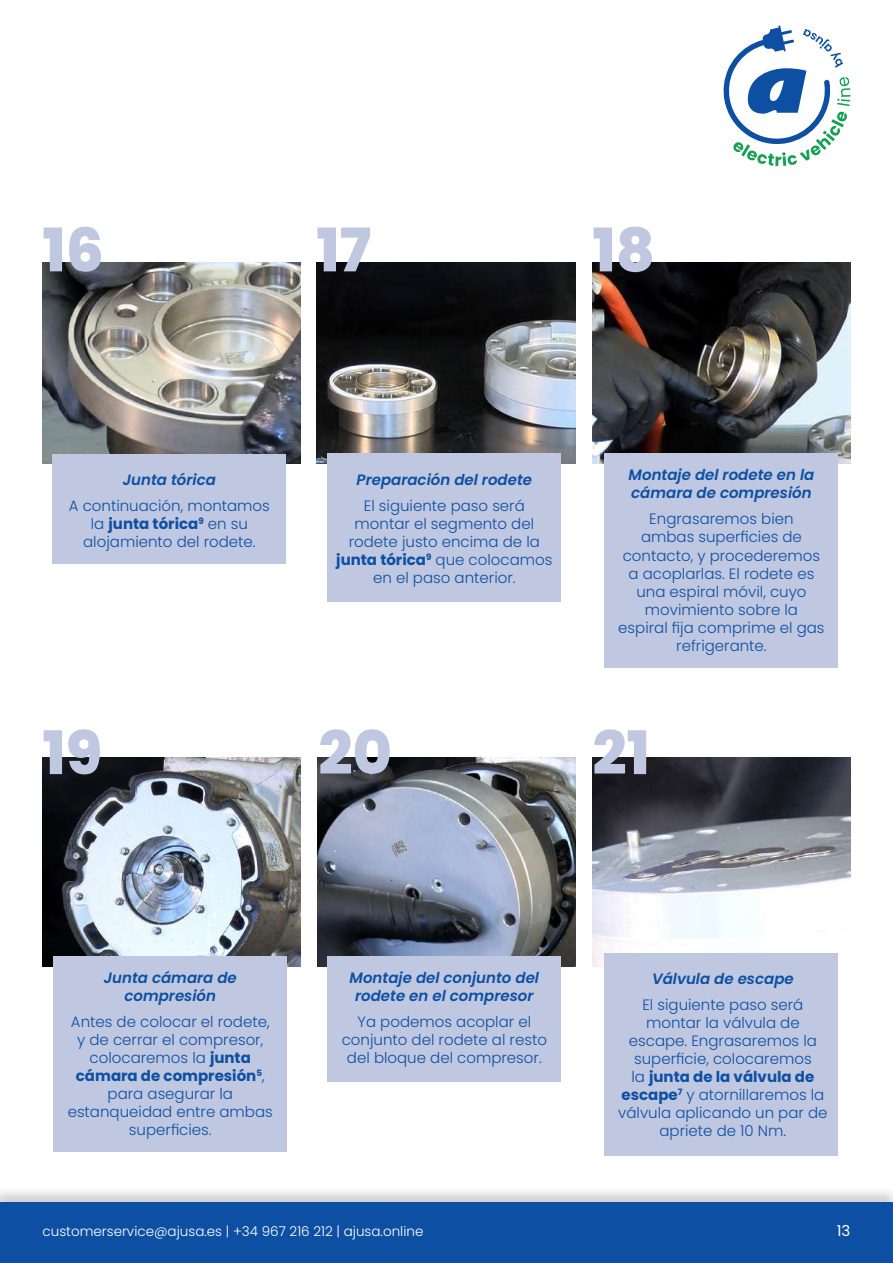
<style>
.page{position:relative;width:893px;height:1263px;background:#fff}
.page>*{position:absolute;margin:0;border:0;box-sizing:border-box;transform-origin:0 0}
.t1{font:800 60px "Poppins";color:#c0c7e0}
.t2{font:300 15px/18px "Poppins";color:#0d50a3;text-align:center}
.t3{font:italic 600 15px/18px "Poppins";color:#0d50a3;text-align:center}
.t4{font:15px "Poppins";color:#fff}
.t5{font:300 13.5px "Poppins";color:#fff}
.s1{font-weight:700}
</style>
<div class="page">
<div style="left:0;top:1186px;width:893px;height:77px;background:#231f20;opacity:.2"></div>
<div style="left:0;top:1203px;width:893px;height:60px;background:#0d50a3"></div>
<svg style="left:723px;top:26px;width:127px;height:140px"></svg>
<img style="left:592px;top:757px;width:258px;height:210px">
<img style="left:317px;top:757px;width:258px;height:210px">
<img style="left:43px;top:757px;width:257px;height:210px">
<img style="left:592px;top:262px;width:258px;height:201px">
<img style="left:316px;top:262px;width:259px;height:201px">
<img style="left:43px;top:262px;width:257px;height:201px">
<div style="left:52px;top:454px;width:234px;height:109px;background:#c0c7e0"></div>
<div style="left:327px;top:454px;width:234px;height:148px;background:#c0c7e0"></div>
<div style="left:604px;top:454px;width:234px;height:214px;background:#c0c7e0"></div>
<div style="left:53px;top:956px;width:234px;height:196px;background:#c0c7e0"></div>
<div style="left:327px;top:956px;width:234px;height:125px;background:#c0c7e0"></div>
<div style="left:604px;top:952px;width:234px;height:203px;background:#c0c7e0"></div>
<h1 class="t1" style="left:43px;top:216px;width:63px">16</h1>
<h1 class="t1" style="left:316px;top:216px;width:56px">17</h1>
<h1 class="t1" style="left:592px;top:216px;width:64px">18</h1>
<p class="t3" style="left:123px;top:471px;width:95px">Junta tórica</p>
<p class="t2" style="left:69px;top:497px;width:203px">A continuación, montamos la <span class="s1">junta tórica</span><sup>9</sup> en su alojamiento del rodete.</p>
<p class="t3" style="left:357px;top:471px;width:177px">Preparación del rodete</p>
<p class="t2" style="left:336px;top:497px;width:218px">El siguiente paso será montar el segmento del rodete justo encima de la <span class="s1">junta tórica</span><sup>9</sup> que colocamos en el paso anterior.</p>
<p class="t3" style="left:629px;top:466px;width:187px;text-align:left">Montaje del rodete en la cámara de compresión</p>
<p class="t2" style="left:618px;top:510px;width:208px">Engrasaremos bien<br>ambas superficies de contacto, y procederemos a acoplarlas. El rodete es una espiral móvil, cuyo movimiento sobre la espiral fija comprime el gas refrigerante.</p>
<h1 class="t1" style="left:43px;top:718px;width:61px">19</h1>
<h1 class="t1" style="left:318px;top:718px;width:75px">20</h1>
<h1 class="t1" style="left:592px;top:718px;width:59px">21</h1>
<p class="t3" style="left:104px;top:968px;width:135px">Junta cámara de compresión</p>
<p class="t2" style="left:68px;top:1013px;width:207px">Antes de colocar el rodete, y de cerrar el compresor, colocaremos la <span class="s1">junta cámara de compresión</span><sup>5</sup>, para asegurar la estanqueidad entre ambas superficies.</p>
<p class="t3" style="left:350px;top:968px;width:191px">Montaje del conjunto del rodete en el compresor</p>
<p class="t2" style="left:342px;top:1013px;width:207px">Ya podemos acoplar el conjunto del rodete al resto del bloque del compresor.</p>
<p class="t3" style="left:652px;top:970px;width:143px">Válvula de escape</p>
<p class="t2" style="left:618px;top:996px;width:211px">El siguiente paso será montar la válvula de escape. Engrasaremos la superficie, colocaremos<br>la <span class="s1">junta de la válvula de escape</span><sup>7</sup> y atornillaremos la válvula aplicando un par de apriete de 10 Nm.</p>
<p class="t5" style="left:43px;top:1223px;width:382px">customerservice@ajusa.es | +34 967 216 212 | ajusa.online</p>
<p class="t4" style="left:837px;top:1222px;width:15px">13</p>
</div>
